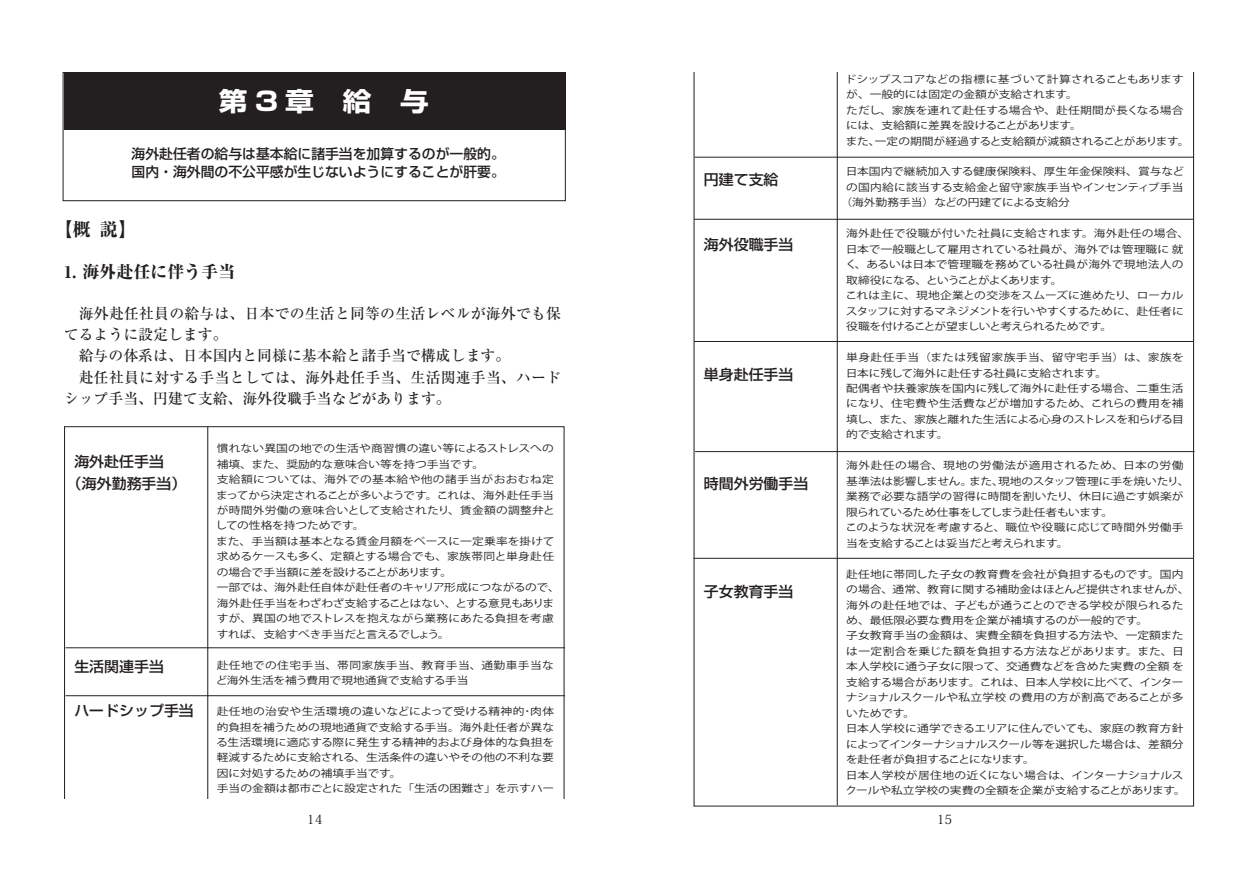
<style>
.page{position:relative;width:1259px;height:893px;background:#fff}
.page>*{position:absolute;margin:0;border:0;box-sizing:border-box;transform-origin:0 0}
.t1{font:700 25.8px "Shin Go";color:#fff;scale:1.11 1}
.t2{font:800 18px "Ryumin";color:#231f20}
.t3{font:800 16.95px "Ryumin";color:#231f20}
.t4{font:500 14.85px/21.3px "Ryumin";letter-spacing:.005em;color:#231f20}
.t5{font:500 14.4px/21.6px "Shin Go";color:#231f20}
.t6{font:500 13.8px/18.1px "Shin Go";color:#231f20}
.t7{font:12.75px "Koz Min Pro";color:#231f20}
.t8{font:10.2px/15.5px "Koz Go Pro";color:#231f20;scale:1.15 1}
.t9{font:10.2px "Koz Go Pro";letter-spacing:.02em;color:#231f20;scale:1.15 1}
</style>
<div class="page">
<div style="left:64px;top:72px;width:501px;height:58px;background:#231f20"></div>
<div style="left:63px;top:72px;width:502px;height:129px;border:1px solid #231f20"></div>
<svg style="left:64px;top:426px;width:500px;height:372px"></svg>
<hr style="left:66px;top:695px;width:499px;height:1px;background:#231f20">
<hr style="left:66px;top:647px;width:499px;height:1px;background:#231f20">
<hr style="left:207px;top:427px;width:1px;height:371px;background:#231f20">
<svg style="left:693px;top:72px;width:501px;height:734px"></svg>
<hr style="left:694px;top:157px;width:500px;height:1px;background:#231f20">
<hr style="left:837px;top:72px;width:1px;height:733px;background:#231f20">
<hr style="left:694px;top:219px;width:499px;height:1px;background:#231f20">
<hr style="left:694px;top:341px;width:499px;height:1px;background:#231f20">
<hr style="left:693px;top:558px;width:500px;height:1px;background:#231f20">
<hr style="left:695px;top:451px;width:499px;height:1px;background:#231f20">
<h1 class="t1" style="left:219px;top:84px;width:191px">第 3 章　給　与</h1>
<h3 class="t6" style="left:132px;top:144px;width:375px">海外赴任者の給与は基本給に諸手当を加算するのが一般的。国内・海外間の不公平感が生じないようにすることが肝要。</h3>
<h2 class="t2" style="left:55px;top:218px;width:83px">【概説】</h2>
<h3 class="t3" style="left:64px;top:261px;width:173px">1. 海外赴任に伴う手当</h3>
<h3 class="t4" style="left:64px;top:302px;width:499px">　海外赴任社員の給与は、日本での生活と同等の生活レベルが海外でも保てるように設定します。<br>　給与の体系は、日本国内と同様に基本給と諸手当で構成します。<br>　赴任社員に対する手当としては、海外赴任手当、生活関連手当、ハードシップ手当、円建て支給、海外役職手当などがあります。</h3>
<h3 class="t5" style="left:67px;top:450px;width:121px;text-indent:7px">海外赴任手当<br>（海外勤務手当）</h3>
<h3 class="t5" style="left:74px;top:656px;width:91px">生活関連手当</h3>
<h3 class="t5" style="left:74px;top:699px;width:121px">ハードシップ手当</h3>
<p class="t8" style="left:216px;top:441px;width:301px">慣れない異国の地での生活や商習慣の違い等によるストレスへの補填、また、奨励的な意味合い等を持つ手当です。<br>支給額については、海外での基本給や他の諸手当がおおむね定まってから決定されることが多いようです。これは、海外赴任手当が時間外労働の意味合いとして支給されたり、賃金額の調整弁としての性格を持つためです。<br>また、手当額は基本となる賃金月額をベースに一定乗率を掛けて求めるケースも多く、定額とする場合でも、家族帯同と単身赴任の場合で手当額に差を設けることがあります。<br>一部では、海外赴任自体が赴任者のキャリア形成につながるので、海外赴任手当をわざわざ支給することはない、とする意見もありますが、異国の地でストレスを抱えながら業務にあたる負担を考慮すれば、支給すべき手当だと言えるでしょう。</p>
<p class="t8" style="left:216px;top:657px;width:295px">赴任地での住宅手当、帯同家族手当、教育手当、通勤車手当など海外生活を補う費用で現地通貨で支給する手当</p>
<p class="t8" style="left:216px;top:704px;width:295px">赴任地の治安や生活環境の違いなどによって受ける精神的･肉体的負担を補うための現地通貨で支給する手当。海外赴任者が異なる生活環境に適応する際に発生する精神的および身体的な負担を軽減するために支給される、生活条件の違いやその他の不利な要因に対処するための補填手当です。<br>手当の金額は都市ごとに設定された「生活の困難さ」を示すハー</p>
<h3 class="t5" style="left:704px;top:169px;width:76px">円建て支給</h3>
<h3 class="t5" style="left:704px;top:234px;width:91px">海外役職手当</h3>
<h3 class="t5" style="left:704px;top:363px;width:91px">単身赴任手当</h3>
<h3 class="t5" style="left:704px;top:472px;width:106px">時間外労働手当</h3>
<h3 class="t5" style="left:704px;top:580px;width:91px">子女教育手当</h3>
<p class="t8" style="left:845px;top:71px;width:301px">ドシップスコアなどの指標に基づいて計算されることもありますが、一般的には固定の金額が支給されます。<br>ただし、家族を連れて赴任する場合や、赴任期間が長くなる場合には、支給額に差異を設けることがあります。<br>また、一定の期間が経過すると支給額が減額されることがあります。</p>
<p class="t8" style="left:846px;top:164px;width:296px">日本国内で継続加入する健康保険料、厚生年金保険料、賞与など</p>
<p class="t9" style="left:846px;top:181px;width:295px">の国内給に該当する支給金と留守家族手当やインセンティブ手当</p>
<p class="t8" style="left:840px;top:195px;width:201px">（海外勤務手当）などの円建てによる支給分</p>
<p class="t8" style="left:845px;top:226px;width:301px">海外赴任で役職が付いた社員に支給されます。海外赴任の場合、日本で一般職として雇用されている社員が、海外では管理職に 就く、あるいは日本で管理職を務めている社員が海外で現地法人の取締役になる、ということがよくあります。<br>これは主に、現地企業との交渉をスムーズに進めたり、ローカルスタッフに対するマネジメントを行いやすくするために、赴任者に役職を付けることが望ましいと考えられるためです。</p>
<p class="t8" style="left:846px;top:350px;width:295px">単身赴任手当（または残留家族手当、留守宅手当）は、家族を日本に残して海外に赴任する社員に支給されます。<br>配偶者や扶養家族を国内に残して海外に赴任する場合、二重生活になり、住宅費や生活費などが増加するため、これらの費用を補填し、また、家族と離れた生活による心身のストレスを和らげる目的で支給されます。</p>
<p class="t8" style="left:845px;top:458px;width:301px">海外赴任の場合、現地の労働法が適用されるため、日本の労働基準法は影響しません。また、現地のスタッフ管理に手を焼いたり、業務で必要な語学の習得に時間を割いたり、休日に過ごす娯楽が限られているため仕事をしてしまう赴任者もいます。<br>このような状況を考慮すると、職位や役職に応じて時間外労働手当を支給することは妥当だと考えられます。</p>
<p class="t8" style="left:845px;top:566px;width:301px">赴任地に帯同した子女の教育費を会社が負担するものです。国内の場合、通常、教育に関する補助金はほとんど提供されませんが、海外の赴任地では、子どもが通うことのできる学校が限られるため、最低限必要な費用を企業が補填するのが一般的です。<br>子女教育手当の金額は、実費全額を負担する方法や、一定額または一定割合を乗じた額を負担する方法などがあります。また、日本人学校に通う子女に限って、交通費などを含めた実費の全額 を支給する場合があります。これは、日本人学校に比べて、インターナショナルスクールや私立学校 の費用の方が割高であることが多いためです。<br>日本人学校に通学できるエリアに住んでいても、家庭の教育方針によってインターナショナルスクール等を選択した場合は、差額分を赴任者が負担することになります。<br>日本人学校が居住地の近くにない場合は、インターナショナルスクールや私立学校の実費の全額を企業が支給することがあります。</p>
<p class="t7" style="left:307px;top:810px;width:17px">14</p>
<p class="t7" style="left:936px;top:810px;width:17px">15</p>
</div>
